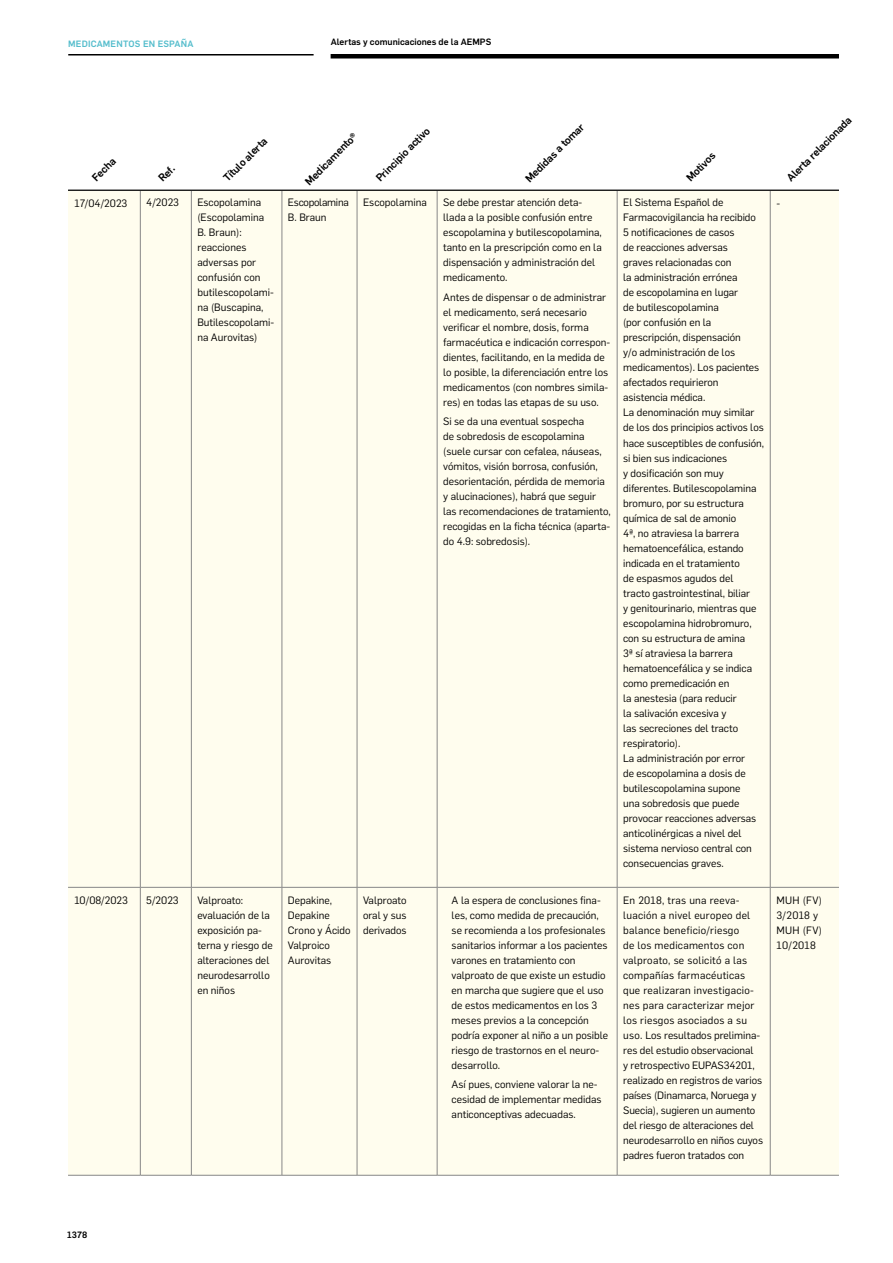
<style>
.page{position:relative;width:893px;height:1263px;background:#fff}
.page>*{position:absolute;margin:0;border:0;box-sizing:border-box;transform-origin:0 0}
.t1{font:10.5px/15px "Flama";color:#000}
.t2{font:500 10.5px "Flama";color:#000}
.t3{font:10.5px/15px "Flama";letter-spacing:.025em;color:#000}
.t4{font:10.5px/15px "Flama";letter-spacing:-.025em;color:#000}
.t5{font:500 9px "Flama";color:#000}
.t6{font:500 9px "Flama";letter-spacing:.02em;color:#55bdcc}
</style>
<div class="page">
<div style="left:331px;top:54px;width:508px;height:5px;background:#000"></div>
<hr style="left:68px;top:54px;width:246px;height:2px;background:#000">
<div style="left:68px;top:191px;width:771px;height:984px;background:#fffdee"></div>
<hr style="left:140px;top:190px;width:1px;height:697px;background:#878787">
<hr style="left:191px;top:190px;width:1px;height:697px;background:#878787">
<hr style="left:282px;top:190px;width:1px;height:697px;background:#878787">
<hr style="left:357px;top:190px;width:1px;height:697px;background:#878787">
<hr style="left:437px;top:190px;width:1px;height:697px;background:#878787">
<hr style="left:617px;top:190px;width:1px;height:697px;background:#878787">
<hr style="left:770px;top:190px;width:1px;height:697px;background:#878787">
<hr style="left:68px;top:887px;width:72px;height:1px;background:#878787">
<hr style="left:140px;top:887px;width:51px;height:1px;background:#878787">
<hr style="left:140px;top:887px;width:1px;height:288px;background:#878787">
<hr style="left:191px;top:887px;width:91px;height:1px;background:#878787">
<hr style="left:191px;top:887px;width:1px;height:288px;background:#878787">
<hr style="left:282px;top:887px;width:75px;height:1px;background:#878787">
<hr style="left:282px;top:887px;width:1px;height:288px;background:#878787">
<hr style="left:357px;top:887px;width:80px;height:1px;background:#878787">
<hr style="left:357px;top:887px;width:1px;height:288px;background:#878787">
<hr style="left:437px;top:887px;width:180px;height:1px;background:#878787">
<hr style="left:437px;top:887px;width:1px;height:288px;background:#878787">
<hr style="left:617px;top:887px;width:153px;height:1px;background:#878787">
<hr style="left:617px;top:887px;width:1px;height:288px;background:#878787">
<hr style="left:770px;top:887px;width:69px;height:1px;background:#878787">
<hr style="left:770px;top:887px;width:1px;height:288px;background:#878787">
<hr style="left:68px;top:1175px;width:72px;height:1px;background:#878787">
<hr style="left:140px;top:1175px;width:51px;height:1px;background:#878787">
<hr style="left:191px;top:1175px;width:91px;height:1px;background:#878787">
<hr style="left:282px;top:1175px;width:75px;height:1px;background:#878787">
<hr style="left:357px;top:1175px;width:80px;height:1px;background:#878787">
<hr style="left:437px;top:1175px;width:180px;height:1px;background:#878787">
<hr style="left:617px;top:1175px;width:153px;height:1px;background:#878787">
<hr style="left:770px;top:1175px;width:69px;height:1px;background:#878787">
<hr style="left:68px;top:190px;width:771px;height:1px;background:#000">
<p class="t6" style="left:68px;top:37px;width:127px">MEDICAMENTOS EN ESPAÑA</p>
<p class="t5" style="left:331px;top:35px;width:162px">Alertas y comunicaciones de la AEMPS</p>
<p class="t2" style="left:89px;top:174px;width:30px;rotate:-45deg">Fecha</p>
<p class="t2" style="left:155px;top:174px;width:19px;rotate:-45deg">Ref.</p>
<p class="t2" style="left:220px;top:174px;width:58px;rotate:-45deg">Título alerta</p>
<p class="t2" style="left:302px;top:178px;width:70px;rotate:-45deg">Medicamento®</p>
<p class="t2" style="left:372px;top:174px;width:73px;rotate:-45deg">Principio activo</p>
<p class="t2" style="left:522px;top:175px;width:80px;rotate:-45deg">Medidas a tomar</p>
<p class="t1" style="left:74px;top:195px;width:54px">17/04/2023</p>
<p class="t1" style="left:146px;top:194px;width:34px">4/2023</p>
<p class="t1" style="left:197px;top:194px;width:78px">Escopolamina (Escopolamina<br>B. Braun): reacciones adversas por confusión con butilescopolami&shy;na (Buscapina,<br>Butilescopolami&shy;na Aurovitas)</p>
<p class="t4" style="left:288px;top:194px;width:62px">Escopolamina<br>B. Braun</p>
<p class="t1" style="left:363px;top:194px;width:65px">Escopolamina</p>
<p class="t1" style="left:443px;top:194px;width:160px">Se debe prestar atención deta&shy;llada a la posible confusión entre escopolamina y butilescopolamina, tanto en la prescripción como en la dispensación y administración del medicamento.</p>
<p class="t1" style="left:443px;top:289px;width:169px">Antes de dispensar o de administrar el medicamento, será necesario verificar el nombre, dosis, forma farmacéutica e indicación correspon&shy;dientes, facilitando, en la medida de lo posible, la diferenciación entre los medicamentos (con nombres simila&shy;res) en todas las etapas de su uso.</p>
<p class="t1" style="left:443px;top:413px;width:169px">Si se da una eventual sospecha<br>de sobredosis de escopolamina (suele cursar con cefalea, náuseas, vómitos, visión borrosa, confusión, desorientación, pérdida de memoria y alucinaciones), habrá que seguir las recomendaciones de tratamiento, recogidas en la ficha técnica (aparta&shy;do 4.9: sobredosis).</p>
<p class="t1" style="left:74px;top:892px;width:55px">10/08/2023</p>
<p class="t1" style="left:146px;top:892px;width:34px">5/2023</p>
<p class="t1" style="left:197px;top:892px;width:77px">Valproato: evaluación de la exposición pa&shy;terna y riesgo de alteraciones del neurodesarrollo en niños</p>
<p class="t1" style="left:288px;top:892px;width:64px">Depakine,<br>Depakine<br>Crono y Ácido<br>Valproico<br>Aurovitas</p>
<p class="t1" style="left:363px;top:892px;width:45px;text-align:justify">Valproato oral y sus derivados</p>
<p class="t1" style="left:452px;top:892px;width:158px">A la espera de conclusiones fina&shy;les, como medida de precaución, se recomienda a los profesionales sanitarios informar a los pacientes varones en tratamiento con valproato de que existe un estudio en marcha que sugiere que el uso de estos medicamentos en los 3 meses previos a la concepción podría exponer al niño a un posible riesgo de trastornos en el neuro&shy;desarrollo.</p>
<p class="t1" style="left:452px;top:1076px;width:151px">Así pues, conviene valorar la ne&shy;cesidad de implementar medidas anticonceptivas adecuadas.</p>
<p class="t2" style="left:683px;top:174px;width:38px;rotate:-45deg">Motivos</p>
<p class="t2" style="left:783px;top:174px;width:88px;rotate:-45deg">Alerta relacionada</p>
<p class="t1" style="left:623px;top:194px;width:143px">El Sistema Español de<br>Farmacovigilancia ha recibido<br>5 notificaciones de casos<br>de reacciones adversas<br>graves relacionadas con<br>la administración errónea<br>de escopolamina en lugar<br>de butilescopolamina<br>(por confusión en la prescripción, dispensación<br>y/o administración de los medicamentos). Los pacientes afectados requirieron asistencia médica.<br>La denominación muy similar de los dos principios activos los hace susceptibles de confusión, si bien sus indicaciones<br>y dosificación son muy diferentes. Butilescopolamina bromuro, por su estructura química de sal de amonio<br>4ª, no atraviesa la barrera hematoencefálica, estando indicada en el tratamiento<br>de espasmos agudos del<br>tracto gastrointestinal, biliar<br>y genitourinario, mientras que escopolamina hidrobromuro, con su estructura de amina<br>3ª sí atraviesa la barrera hematoencefálica y se indica como premedicación en<br>la anestesia (para reducir<br>la salivación excesiva y<br>las secreciones del tracto respiratorio).<br>La administración por error<br>de escopolamina a dosis de butilescopolamina supone<br>una sobredosis que puede provocar reacciones adversas anticolinérgicas a nivel del sistema nervioso central con consecuencias graves.</p>
<p class="t1" style="left:777px;top:195px;width:5px">-</p>
<p class="t1" style="left:623px;top:892px;width:141px">En 2018, tras una reeva&shy;luación a nivel europeo del balance beneficio/riesgo<br>de los medicamentos con valproato, se solicitó a las compañías farmacéuticas que realizaran investigacio&shy;nes para caracterizar mejor los riesgos asociados a su uso. Los resultados prelimina&shy;res del estudio observacional<br>y retrospectivo EUPAS34201, realizado en registros de varios países (Dinamarca, Noruega y<br>Suecia), sugieren un aumento del riesgo de alteraciones del neurodesarrollo en niños cuyos padres fueron tratados con</p>
<p class="t3" style="left:777px;top:892px;width:47px">MUH (FV)<br>3/2018 y<br>MUH (FV)<br>10/2018</p>
<p class="t5" style="left:67px;top:1229px;width:22px">1378</p>
</div>
